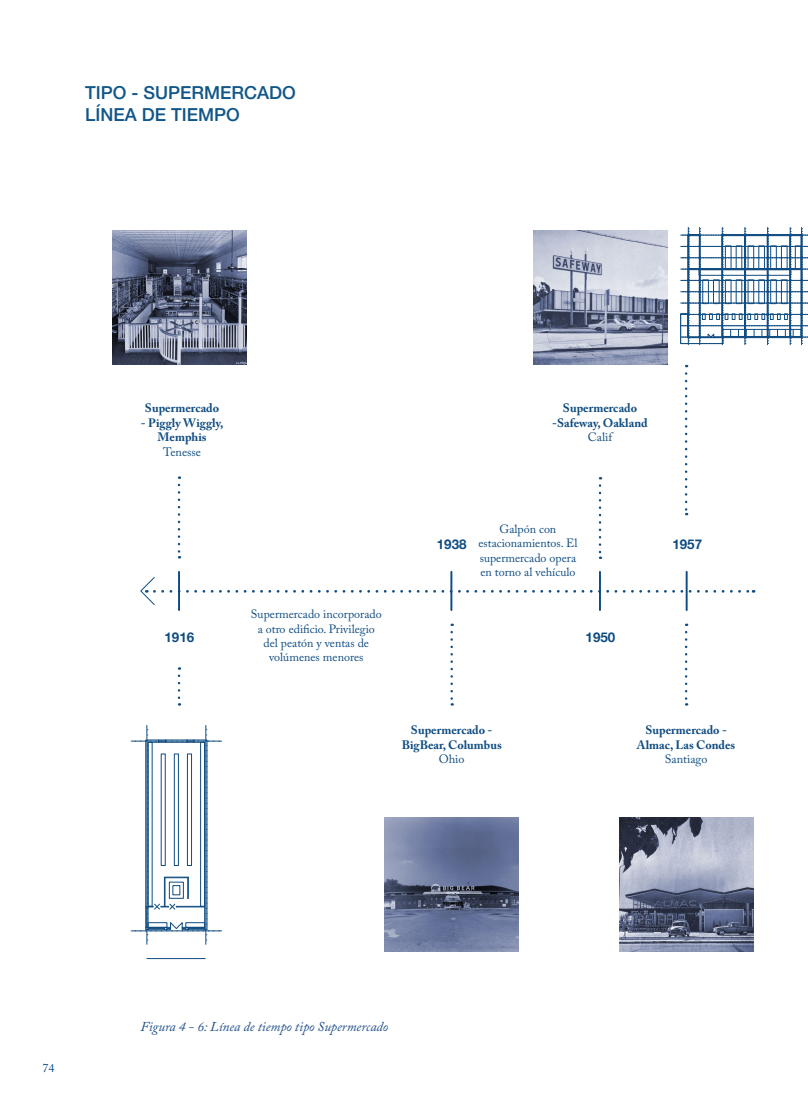
<style>
.page{position:relative;width:808px;height:1106px;background:#fff}
.page>*{position:absolute;margin:0;border:0;box-sizing:border-box;transform-origin:0 0}
.t1{font:500 18px "Helvetica Neue";color:#105689}
.t2{font:italic 13.5px "Adobe Caslon Pro";color:#1d4e89}
.t3{font:700 13.35px "Helvetica Neue";color:#0f4c81}
.t4{font:700 12.15px/14.5px "Adobe Caslon Pro";color:#0f4c81;text-align:center}
.t5{font:12.15px "Adobe Caslon Pro";color:#0f4c81}
.t6{font:12px/14.4px "Adobe Caslon Pro";color:#0f4c81;text-align:center}
</style>
<div class="page">
<hr style="left:178px;top:572px;width:2px;height:38px;background:#0f4c81">
<hr style="left:450px;top:572px;width:2px;height:38px;background:#0f4c81">
<hr style="left:599px;top:572px;width:2px;height:38px;background:#0f4c81">
<hr style="left:686px;top:572px;width:2px;height:38px;background:#0f4c81">
<svg style="left:140px;top:576px;width:614px;height:30px"></svg>
<img style="left:112px;top:231px;width:134px;height:134px">
<img style="left:533px;top:231px;width:134px;height:134px">
<img style="left:385px;top:817px;width:134px;height:134px">
<img style="left:619px;top:817px;width:134px;height:134px">
<svg style="left:680px;top:227px;width:128px;height:118px"></svg>
<div style="left:713px;top:280px;width:6px;height:24px;border:1px solid #0f4c81"></div>
<div style="left:725px;top:280px;width:6px;height:24px;border:1px solid #0f4c81"></div>
<div style="left:736px;top:280px;width:6px;height:24px;border:1px solid #0f4c81"></div>
<div style="left:748px;top:280px;width:6px;height:24px;border:1px solid #0f4c81"></div>
<div style="left:781px;top:280px;width:6px;height:24px;border:1px solid #0f4c81"></div>
<div style="left:795px;top:246px;width:6px;height:22px;border:1px solid #0f4c81"></div>
<div style="left:781px;top:246px;width:6px;height:22px;border:1px solid #0f4c81"></div>
<div style="left:748px;top:246px;width:6px;height:22px;border:1px solid #0f4c81"></div>
<div style="left:725px;top:246px;width:6px;height:22px;border:1px solid #0f4c81"></div>
<svg style="left:131px;top:725px;width:91px;height:219px"></svg>
<hr style="left:147px;top:958px;width:58px;height:1px;background:#0f4c81">
<svg style="left:450px;top:632px;width:3px;height:73px"></svg>
<svg style="left:685px;top:632px;width:2px;height:73px"></svg>
<svg style="left:178px;top:485px;width:2px;height:73px"></svg>
<svg style="left:599px;top:485px;width:2px;height:74px"></svg>
<svg style="left:685px;top:373px;width:2px;height:142px"></svg>
<svg style="left:178px;top:675px;width:2px;height:30px"></svg>
<p class="t1" style="left:85px;top:82px;width:212px">TIPO - SUPERMERCADO</p>
<p class="t1" style="left:85px;top:104px;width:156px">LÍNEA DE TIEMPO</p>
<p class="t4" style="left:145px;top:400px;width:76px">Supermercado</p>
<p class="t4" style="left:141px;top:415px;width:84px">- Piggly Wiggly,<br>Memphis</p>
<p class="t5" style="left:163px;top:444px;width:40px">Tenesse</p>
<p class="t4" style="left:552px;top:400px;width:97px">Supermercado -Safeway, Oakland</p>
<p class="t5" style="left:588px;top:430px;width:26px">Calif</p>
<p class="t6" style="left:478px;top:521px;width:100px">Galpón con estacionamientos. El supermercado opera en torno al vehículo</p>
<p class="t3" style="left:437px;top:534px;width:31px">1938</p>
<p class="t3" style="left:672px;top:534px;width:31px">1957</p>
<p class="t6" style="left:251px;top:607px;width:132px">Supermercado incorporado a otro edificio. Privilegio del peatón y ventas de volúmenes menores</p>
<p class="t3" style="left:164px;top:627px;width:31px">1916</p>
<p class="t3" style="left:585px;top:626px;width:31px">1950</p>
<p class="t4" style="left:402px;top:722px;width:101px">Supermercado -<br>BigBear, Columbus</p>
<p class="t5" style="left:439px;top:752px;width:27px">Ohio</p>
<p class="t4" style="left:637px;top:722px;width:100px">Supermercado -<br>Almac, Las Condes</p>
<p class="t5" style="left:665px;top:752px;width:44px">Santiago</p>
<p class="t6" style="left:43px;top:1060px;width:13px">74</p>
<p class="t2" style="left:140px;top:1018px;width:249px">Figura 4 - 6: Línea de tiempo tipo Supermercado</p>
</div>
